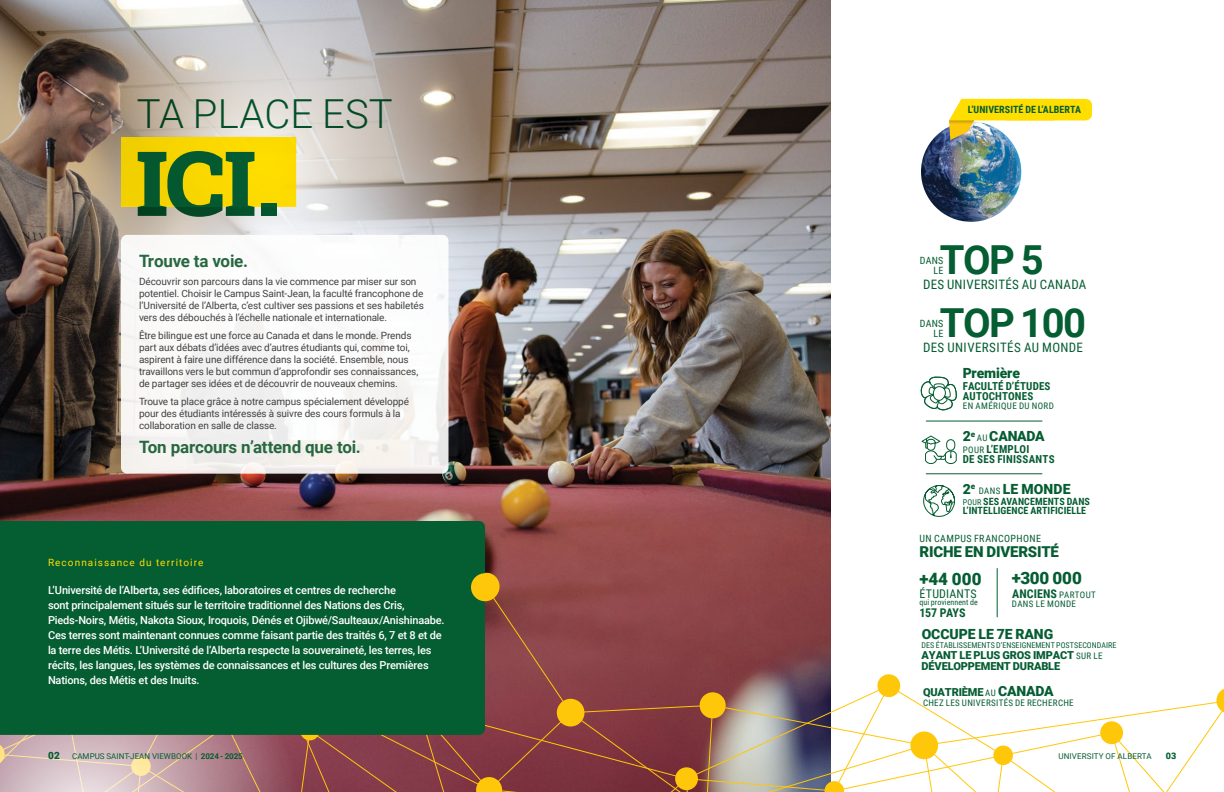
<style>
.page{position:relative;width:1224px;height:792px;background:#fff}
.page>*{position:absolute;margin:0;border:0;box-sizing:border-box;transform-origin:0 0}
.t1{font:900 90px "Roboto Slab";color:#055d32}
.t2{font:700 40px/62.8px "Roboto";letter-spacing:-.035em;color:#055d32}
.t3{font:300 40px "Roboto";letter-spacing:.005em;color:#055d32}
.t4{font:700 17px "Roboto";letter-spacing:-.01em;color:#276840}
.t5{font:900 17px "Roboto";letter-spacing:-.005em;color:#055d32}
.t6{font:900 15px "Roboto";letter-spacing:-.015em;color:#055d32}
.t7{font:900 14px "Roboto";letter-spacing:-.005em;color:#055d32}
.t8{font:13px "Roboto Condensed";letter-spacing:.025em;color:#055d32}
.t9{font:700 12px "Roboto Condensed";letter-spacing:.005em;color:#055d32}
.t10{font:12px "Roboto Condensed";letter-spacing:.015em;color:#055d32}
.t11{font:500 11px/15px "Roboto";letter-spacing:-.015em;color:#fff}
.t12{font:900 11px/11px "Roboto";letter-spacing:-.015em;color:#055d32}
.t13{font:700 11px/10px "Roboto Condensed";letter-spacing:.015em;color:#055d32}
.t14{font:10px/12px "Roboto";letter-spacing:-.01em;color:#414042}
.t15{font:700 10px/9px "Roboto Condensed";letter-spacing:.01em;color:#055d32}
.t16{font:10px/10px "Roboto Condensed";letter-spacing:.035em;color:#055d32;text-align:right}
.t17{font:10px "Roboto";letter-spacing:.105em;color:#ffde00}
.t18{font:9px "Roboto Condensed";letter-spacing:.04em;color:#055d32}
.t19{font:900 9px "Roboto";color:#055d32}
.t20{font:8px "Roboto Condensed";letter-spacing:.01em;color:#055d32}
.t21{font:8px "Roboto";letter-spacing:.005em;color:#055d32}
.s1{font-family:"Roboto Condensed";font-weight:400;font-size:9px}
.s2{font-weight:400;font-size:9px}
.s3{font-weight:400;font-size:8px}
.s4{font-size:14px}
.s5{font-weight:900;font-size:10px}
.s6{font-weight:700}
</style>
<div class="page">
<img style="left:921px;top:122px;width:100px;height:100px;border-radius:50px">
<svg style="left:949px;top:99px;width:143px;height:41px"></svg>
<svg style="left:920px;top:376px;width:37px;height:35px"></svg>
<img style="left:0;top:0;width:831px;height:585px">
<svg style="left:485px;top:572px;width:15px;height:13px"></svg>
<svg style="left:485px;top:585px;width:513px;height:75px"></svg>
<svg style="left:303px;top:660px;width:921px;height:132px"></svg>
<hr style="left:926px;top:474px;width:116px;height:1px;background:#055d32">
<hr style="left:926px;top:421px;width:116px;height:1px;background:#055d32">
<svg style="left:921px;top:435px;width:36px;height:30px"></svg>
<svg style="left:0;top:735px;width:303px;height:57px;background:#c19ca1"></svg>
<svg style="left:923px;top:485px;width:32px;height:32px"></svg>
<div style="left:0;top:521px;width:485px;height:214px;background:#055d32"></div>
<div style="left:471px;top:573px;width:28px;height:28px;background:#ffc709;border-radius:50%"></div>
<div style="left:906px;top:558px;width:89px;height:72px;background:#fff"></div>
<hr style="left:997px;top:568px;width:1px;height:49px;background:#055d32">
<img style="left:44px;top:0;width:438px;height:382px">
<div style="left:121px;top:137px;width:175px;height:70px;background:#f9d700"></div>
<div style="left:112px;top:228px;width:339px;height:256px;background:#fff;opacity:.35"></div>
<h2 class="t3" style="left:137px;top:86px;width:258px">TA PLACE EST</h2>
<h1 class="t1" style="left:136px;top:122px;width:146px">ICI.</h1>
<h3 class="t4" style="left:139px;top:250px;width:111px">Trouve ta voie.</h3>
<p class="t14" style="left:139px;top:276px;width:286px">Découvrir son parcours dans la vie commence par miser sur son potentiel. Choisir le Campus Saint-Jean, la faculté francophone de l’Université de l’Alberta, c’est cultiver ses passions et ses habiletés vers des débouchés à l’échelle nationale et internationale.</p>
<p class="t14" style="left:139px;top:330px;width:281px">Être bilingue est une force au Canada et dans le monde. Prends part aux débats d’idées avec d’autres étudiants qui, comme toi, aspirent à faire une différence dans la société. Ensemble, nous travaillons vers le but commun d’approfondir ses connaissances, de partager ses idées et de découvrir de nouveaux chemins.</p>
<p class="t14" style="left:139px;top:396px;width:272px">Trouve ta place grâce à notre campus spécialement développé pour des étudiants intéressés à suivre des cours formuls à la collaboration en salle de classe.</p>
<h3 class="t4" style="left:139px;top:436px;width:223px">Ton parcours n’attend que toi.</h3>
<p class="t17" style="left:48px;top:555px;width:157px">Reconnaissance du territoire</p>
<p class="t11" style="left:48px;top:582px;width:398px">L’Université de l’Alberta, ses édifices, laboratoires et centres de recherche<br>sont principalement situés sur le territoire traditionnel des Nations des Cris, Pieds-Noirs, Métis, Nakota Sioux, Iroquois, Dénés et Ojibwé/Saulteaux/Anishinaabe.<br>Ces terres sont maintenant connues comme faisant partie des traités 6, 7 et 8 et de la terre des Métis. L’Université de l’Alberta respecte la souveraineté, les terres, les récits, les langues, les systèmes de connaissances et les cultures des Premières Nations, des Métis et des Inuits.</p>
<p class="t15" style="left:968px;top:105px;width:115px">L’UNIVERSITÉ DE L’ALBERTA</p>
<h2 class="t2" style="left:940px;top:227px;width:148px">TOP 5<br>TOP 100</h2>
<p class="t16" style="left:920px;top:255px;width:25px">DANS<br>LE</p>
<h3 class="t8" style="left:923px;top:276px;width:165px">DES UNIVERSITÉS AU CANADA</h3>
<p class="t16" style="left:920px;top:318px;width:25px">DANS<br>LE</p>
<h3 class="t8" style="left:923px;top:338px;width:162px">DES UNIVERSITÉS AU MONDE</h3>
<h3 class="t7" style="left:963px;top:363px;width:59px">Première</h3>
<p class="t13" style="left:963px;top:381px;width:89px">FACULTÉ D’ÉTUDES<br>AUTOCHTONES</p>
<p class="t18" style="left:963px;top:399px;width:93px">EN AMÉRIQUE DU NORD</p>
<h3 class="t7" style="left:963px;top:426px;width:83px">2<sup>e</sup> <span class="s1">AU</span> CANADA</h3>
<p class="t13" style="left:963px;top:444px;width:93px"><span class="s2">POUR</span> L’EMPLOI<br>DE SES FINISSANTS</p>
<h3 class="t7" style="left:963px;top:479px;width:109px">2<sup>e</sup> <span class="s1">DANS</span> LE MONDE</h3>
<p class="t15" style="left:963px;top:496px;width:129px"><span class="s3">POUR</span> SES AVANCEMENTS DANS<br>L’INTELLIGENCE ARTIFICIELLE</p>
<p class="t16" style="left:920px;top:533px;width:123px">UN CAMPUS FRANCOPHONE</p>
<h3 class="t6" style="left:920px;top:541px;width:141px">RICHE EN DIVERSITÉ</h3>
<h3 class="t5" style="left:919px;top:567px;width:64px">+44 000</h3>
<p class="t10" style="left:920px;top:585px;width:59px">ÉTUDIANTS</p>
<p class="t20" style="left:919px;top:596px;width:60px">qui proviennent de</p>
<p class="t9" style="left:920px;top:604px;width:47px">157 PAYS</p>
<h3 class="t5" style="left:1012px;top:566px;width:72px">+300 000</h3>
<p class="t9" style="left:1012px;top:585px;width:85px">ANCIENS <span class="s2">PARTOUT</span></p>
<p class="t18" style="left:1012px;top:597px;width:66px">DANS LE MONDE</p>
<h3 class="t7" style="left:922px;top:624px;width:133px">OCCUPE LE 7E RANG</h3>
<p class="t20" style="left:922px;top:640px;width:196px">DES ÉTABLISSEMENTS D’ENSEIGNEMENT POSTSECONDAIRE</p>
<p class="t12" style="left:922px;top:649px;width:183px">AYANT LE PLUS GROS IMPACT <span class="s1">SUR LE<br></span>DÉVELOPPEMENT DURABLE</p>
<p class="t12" style="left:923px;top:686px;width:132px">QUATRIÈME <span class="s1">AU</span> <span class="s4">CANADA</span></p>
<p class="t18" style="left:923px;top:697px;width:152px">CHEZ LES UNIVERSITÉS DE RECHERCHE</p>
<p class="t21" style="left:48px;top:750px;width:196px"><span class="s5">02</span> CAMPUS SAINT-JEAN VIEWBOOK | <span class="s6">2024 - 2025</span></p>
<p class="t21" style="left:1059px;top:750px;width:95px">UNIVERSITY OF ALBERTA</p>
<p class="t19" style="left:1166px;top:749px;width:12px">03</p>
</div>
